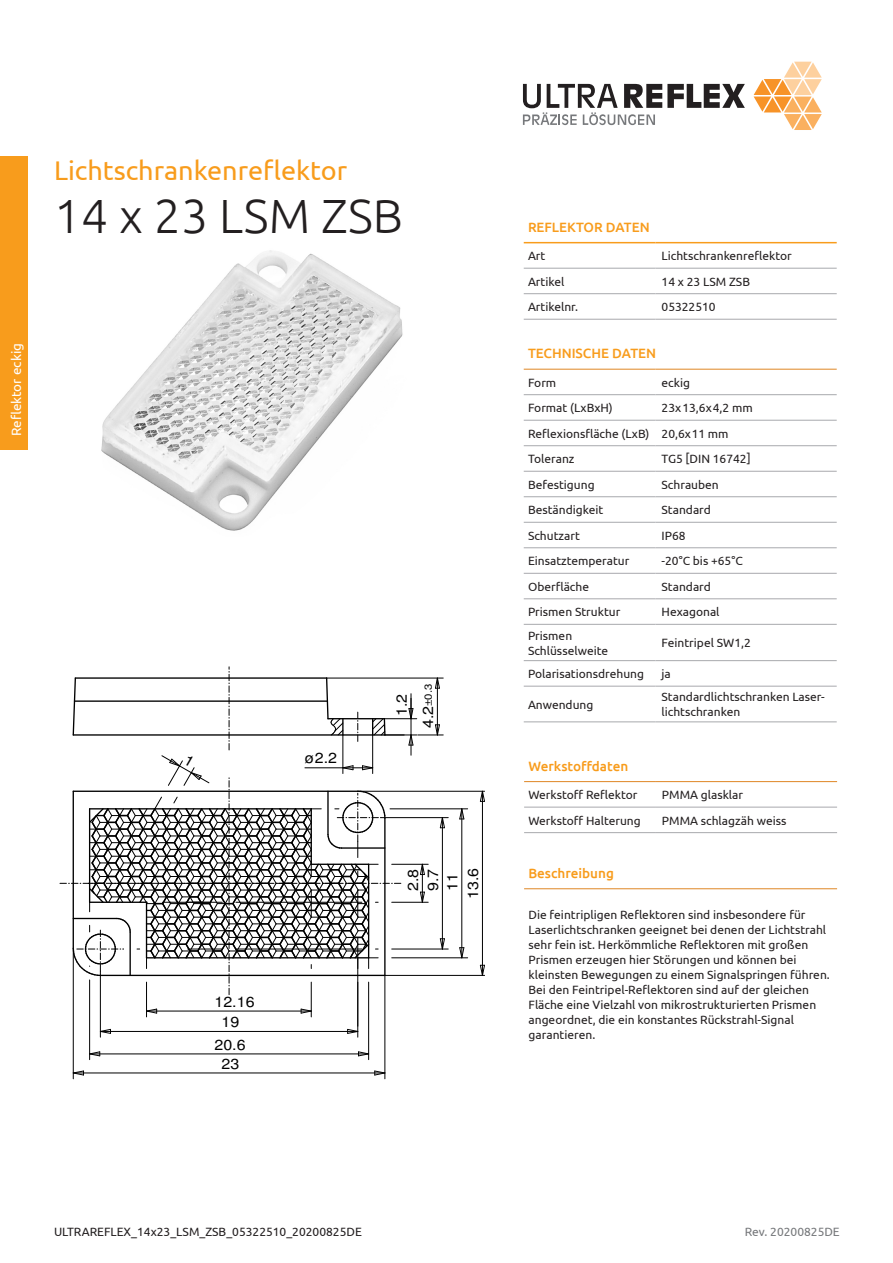
<style>
.page{position:relative;width:893px;height:1263px;background:#fff}
.page>*{position:absolute;margin:0;border:0;box-sizing:border-box;transform-origin:0 0}
.t1{font:300 48px "Ubuntu";color:#231f20}
.t2{font:27px "Ubuntu";color:#f89c1c}
.t3{font:14.55px/20.2px "Helvetica";letter-spacing:.005em;color:#000;text-align:center;scale:1.1 1}
.t4{font:500 13.5px "Ubuntu";color:#f89c1c}
.t5{font:13.5px "Ubuntu";color:#fff}
.Inhaltsverzeichnis_L{font:12px/15px "Ubuntu";color:#231f20}
.t6{font:12px "Ubuntu";color:#76787b}
.t7{font:10.2px "Helvetica";color:#000;scale:1.12 1}
.s1{font-size:14.55px}
</style>
<div class="page">
<img style="left:101px;top:250px;width:302px;height:281px">
<svg style="left:300px;top:1008px;width:11px;height:6px"></svg>
<svg style="left:147px;top:1008px;width:10px;height:6px"></svg>
<hr style="left:147px;top:1011px;width:164px;height:1px;background:#000">
<hr style="left:146px;top:982px;width:1px;height:35px;background:#000">
<hr style="left:311px;top:982px;width:1px;height:35px;background:#000">
<svg style="left:347px;top:1029px;width:10px;height:5px"></svg>
<svg style="left:101px;top:1029px;width:10px;height:5px"></svg>
<hr style="left:100px;top:1031px;width:258px;height:1px;background:#000">
<hr style="left:100px;top:971px;width:1px;height:66px;background:#000">
<hr style="left:357px;top:938px;width:1px;height:99px;background:#000">
<svg style="left:358px;top:1051px;width:10px;height:5px"></svg>
<svg style="left:90px;top:1051px;width:10px;height:5px"></svg>
<hr style="left:90px;top:1053px;width:279px;height:1px;background:#000">
<hr style="left:89px;top:980px;width:1px;height:80px;background:#000">
<hr style="left:368px;top:982px;width:1px;height:78px;background:#000">
<svg style="left:374px;top:1070px;width:11px;height:6px"></svg>
<svg style="left:74px;top:1070px;width:10px;height:6px"></svg>
<hr style="left:73px;top:1073px;width:312px;height:1px;background:#000">
<hr style="left:73px;top:948px;width:1px;height:131px;background:#000">
<hr style="left:385px;top:975px;width:1px;height:104px;background:#000">
<svg style="left:459px;top:809px;width:6px;height:11px"></svg>
<svg style="left:459px;top:947px;width:6px;height:10px"></svg>
<hr style="left:461px;top:809px;width:1px;height:149px;background:#000">
<hr style="left:392px;top:957px;width:76px;height:1px;background:#000">
<hr style="left:390px;top:808px;width:78px;height:1px;background:#000">
<svg style="left:480px;top:790px;width:5px;height:12px"></svg>
<svg style="left:480px;top:964px;width:5px;height:11px"></svg>
<hr style="left:482px;top:791px;width:1px;height:184px;background:#000">
<hr style="left:385px;top:975px;width:100px;height:1px;background:#000">
<hr style="left:358px;top:791px;width:127px;height:1px;background:#000">
<hr style="left:392px;top:949px;width:56px;height:1px;background:#000">
<hr style="left:381px;top:817px;width:67px;height:1px;background:#000">
<svg style="left:754px;top:62px;width:68px;height:68px"></svg>
<svg style="left:523px;top:84px;width:222px;height:41px"></svg>
<div style="left:0;top:157px;width:28px;height:293px;background:#f89c1c"></div>
<hr style="left:524px;top:394px;width:132px;height:1px;background:#a8a9ad">
<hr style="left:656px;top:394px;width:181px;height:1px;background:#a8a9ad">
<hr style="left:524px;top:420px;width:132px;height:1px;background:#a8a9ad">
<hr style="left:656px;top:420px;width:181px;height:1px;background:#a8a9ad">
<hr style="left:524px;top:445px;width:132px;height:1px;background:#a8a9ad">
<hr style="left:656px;top:445px;width:181px;height:1px;background:#a8a9ad">
<hr style="left:524px;top:471px;width:132px;height:1px;background:#a8a9ad">
<hr style="left:656px;top:471px;width:181px;height:1px;background:#a8a9ad">
<hr style="left:524px;top:496px;width:132px;height:1px;background:#a8a9ad">
<hr style="left:656px;top:496px;width:181px;height:1px;background:#a8a9ad">
<hr style="left:524px;top:522px;width:132px;height:1px;background:#a8a9ad">
<hr style="left:656px;top:522px;width:181px;height:1px;background:#a8a9ad">
<hr style="left:524px;top:547px;width:132px;height:1px;background:#a8a9ad">
<hr style="left:656px;top:547px;width:181px;height:1px;background:#a8a9ad">
<hr style="left:524px;top:573px;width:132px;height:1px;background:#a8a9ad">
<hr style="left:656px;top:573px;width:181px;height:1px;background:#a8a9ad">
<hr style="left:524px;top:598px;width:132px;height:1px;background:#a8a9ad">
<hr style="left:656px;top:598px;width:181px;height:1px;background:#a8a9ad">
<hr style="left:524px;top:624px;width:132px;height:1px;background:#a8a9ad">
<hr style="left:656px;top:624px;width:181px;height:1px;background:#a8a9ad">
<hr style="left:524px;top:660px;width:132px;height:1px;background:#a8a9ad">
<hr style="left:656px;top:660px;width:181px;height:1px;background:#a8a9ad">
<hr style="left:524px;top:686px;width:132px;height:1px;background:#a8a9ad">
<hr style="left:656px;top:686px;width:181px;height:1px;background:#a8a9ad">
<hr style="left:524px;top:721px;width:132px;height:1px;background:#a8a9ad">
<hr style="left:656px;top:721px;width:181px;height:1px;background:#a8a9ad">
<hr style="left:524px;top:369px;width:132px;height:1px;background:#df8624">
<hr style="left:656px;top:369px;width:181px;height:1px;background:#df8624">
<hr style="left:524px;top:807px;width:132px;height:1px;background:#a8a9ad">
<hr style="left:656px;top:807px;width:181px;height:1px;background:#a8a9ad">
<hr style="left:524px;top:832px;width:132px;height:1px;background:#a8a9ad">
<hr style="left:656px;top:832px;width:181px;height:1px;background:#a8a9ad">
<hr style="left:524px;top:781px;width:132px;height:1px;background:#df8624">
<hr style="left:656px;top:781px;width:181px;height:1px;background:#df8624">
<hr style="left:524px;top:242px;width:132px;height:1px;background:#f89c1c">
<hr style="left:656px;top:242px;width:181px;height:1px;background:#f89c1c">
<hr style="left:524px;top:268px;width:132px;height:1px;background:#a8a9ad">
<hr style="left:656px;top:268px;width:181px;height:1px;background:#a8a9ad">
<hr style="left:524px;top:293px;width:132px;height:1px;background:#a8a9ad">
<hr style="left:656px;top:293px;width:181px;height:1px;background:#a8a9ad">
<hr style="left:524px;top:319px;width:132px;height:1px;background:#a8a9ad">
<hr style="left:656px;top:319px;width:181px;height:1px;background:#a8a9ad">
<hr style="left:524px;top:888px;width:313px;height:1px;background:#df8624">
<svg style="left:60px;top:667px;width:385px;height:328px"></svg>
<p class="t2" style="left:54px;top:154px;width:295px">Lichtschrankenreflektor</p>
<p class="t1" style="left:54px;top:187px;width:351px">14 x 23 LSM ZSB</p>
<p class="t5" style="left:8px;top:436px;width:95px;rotate:-90deg">Reflektor eckig</p>
<p class="t3" style="left:305px;top:748px;width:31px">ø2.2</p>
<p class="t3" style="left:214px;top:992px;width:38px">12.16<br>19</p>
<p class="t3" style="left:214px;top:1035px;width:30px;line-height:19.2px">20.6<br>23</p>
<p class="t3" style="left:392px;top:716px;width:22px;rotate:-90deg">1.2</p>
<p class="t7" style="left:422px;top:728px;width:41px;rotate:-90deg"><span class="s1">4.2</span>±0.3</p>
<p class="t3" style="left:403px;top:891px;width:22px;rotate:-90deg">2.8</p>
<p class="t3" style="left:442px;top:899px;width:30px;line-height:20.7px;rotate:-90deg">11<br>13.6</p>
<p class="t3" style="left:423px;top:891px;width:22px;rotate:-90deg">9.7</p>
<p class="t4" style="left:528px;top:219px;width:123px">REFLEKTOR DATEN</p>
<p class="Inhaltsverzeichnis_L" style="left:528px;top:248px;width:19px">Art</p>
<p class="Inhaltsverzeichnis_L" style="left:662px;top:248px;width:132px">Lichtschrankenreflektor</p>
<p class="Inhaltsverzeichnis_L" style="left:528px;top:273px;width:38px">Artikel</p>
<p class="Inhaltsverzeichnis_L" style="left:662px;top:273px;width:90px">14 x 23 LSM ZSB</p>
<p class="Inhaltsverzeichnis_L" style="left:528px;top:299px;width:52px">Artikelnr.</p>
<p class="Inhaltsverzeichnis_L" style="left:662px;top:299px;width:56px">05322510</p>
<p class="t4" style="left:528px;top:345px;width:130px">TECHNISCHE DATEN</p>
<p class="Inhaltsverzeichnis_L" style="left:528px;top:374px;width:30px">Form</p>
<p class="Inhaltsverzeichnis_L" style="left:662px;top:374px;width:30px">eckig</p>
<p class="Inhaltsverzeichnis_L" style="left:528px;top:400px;width:86px">Format (LxBxH)</p>
<p class="Inhaltsverzeichnis_L" style="left:662px;top:400px;width:93px">23x13,6x4,2 mm</p>
<p class="Inhaltsverzeichnis_L" style="left:528px;top:425px;width:123px">Reflexionsfläche (LxB)</p>
<p class="Inhaltsverzeichnis_L" style="left:662px;top:425px;width:69px">20,6x11 mm</p>
<p class="Inhaltsverzeichnis_L" style="left:528px;top:451px;width:48px">Toleranz</p>
<p class="Inhaltsverzeichnis_L" style="left:662px;top:451px;width:91px">TG5 [DIN 16742]</p>
<p class="Inhaltsverzeichnis_L" style="left:528px;top:476px;width:68px">Befestigung</p>
<p class="Inhaltsverzeichnis_L" style="left:662px;top:476px;width:59px">Schrauben</p>
<p class="Inhaltsverzeichnis_L" style="left:528px;top:502px;width:77px">Beständigkeit</p>
<p class="Inhaltsverzeichnis_L" style="left:662px;top:502px;width:51px">Standard</p>
<p class="Inhaltsverzeichnis_L" style="left:528px;top:527px;width:53px">Schutzart</p>
<p class="Inhaltsverzeichnis_L" style="left:662px;top:527px;width:26px">IP68</p>
<p class="Inhaltsverzeichnis_L" style="left:528px;top:553px;width:103px">Einsatztemperatur</p>
<p class="Inhaltsverzeichnis_L" style="left:662px;top:553px;width:83px">-20°C bis +65°C</p>
<p class="Inhaltsverzeichnis_L" style="left:528px;top:579px;width:63px">Oberfläche</p>
<p class="Inhaltsverzeichnis_L" style="left:662px;top:579px;width:51px">Standard</p>
<p class="Inhaltsverzeichnis_L" style="left:528px;top:604px;width:94px">Prismen Struktur</p>
<p class="Inhaltsverzeichnis_L" style="left:662px;top:604px;width:60px">Hexagonal</p>
<p class="Inhaltsverzeichnis_L" style="left:528px;top:627px;width:82px">Prismen<br>Schlüsselweite</p>
<p class="Inhaltsverzeichnis_L" style="left:662px;top:635px;width:91px">Feintripel SW1,2</p>
<p class="Inhaltsverzeichnis_L" style="left:528px;top:666px;width:118px">Polarisationsdrehung</p>
<p class="Inhaltsverzeichnis_L" style="left:662px;top:666px;width:11px">ja</p>
<p class="Inhaltsverzeichnis_L" style="left:528px;top:696px;width:67px">Anwendung</p>
<p class="Inhaltsverzeichnis_L" style="left:662px;top:690px;width:165px;line-height:14.4px">Standardlichtschranken Laser&shy;lichtschranken</p>
<p class="t4" style="left:528px;top:757px;width:101px">Werkstoffdaten</p>
<p class="Inhaltsverzeichnis_L" style="left:528px;top:787px;width:111px">Werkstoff Reflektor</p>
<p class="Inhaltsverzeichnis_L" style="left:662px;top:787px;width:83px">PMMA glasklar</p>
<p class="Inhaltsverzeichnis_L" style="left:528px;top:813px;width:114px">Werkstoff Halterung</p>
<p class="Inhaltsverzeichnis_L" style="left:662px;top:813px;width:126px">PMMA schlagzäh weiss</p>
<p class="t4" style="left:528px;top:865px;width:87px">Beschreibung</p>
<p class="Inhaltsverzeichnis_L" style="left:529px;top:907px;width:303px">Die feintripligen Reflektoren sind insbesondere für Laserlichtschranken geeignet bei denen der Lichtstrahl sehr fein ist. Herkömmliche Reflektoren mit großen Prismen erzeugen hier Störungen und können bei kleinsten Bewegungen zu einem Signalspringen führen.<br>Bei den Feintripel-Reflektoren sind auf der gleichen Fläche eine Vielzahl von mikrostrukturierten Prismen angeordnet, die ein konstantes Rückstrahl-Signal garantieren.</p>
<p class="Inhaltsverzeichnis_L" style="left:54px;top:1224px;width:309px">ULTRAREFLEX_14x23_LSM_ZSB_05322510_20200825DE</p>
<p class="t6" style="left:745px;top:1224px;width:97px">Rev. 20200825DE</p>
</div>
